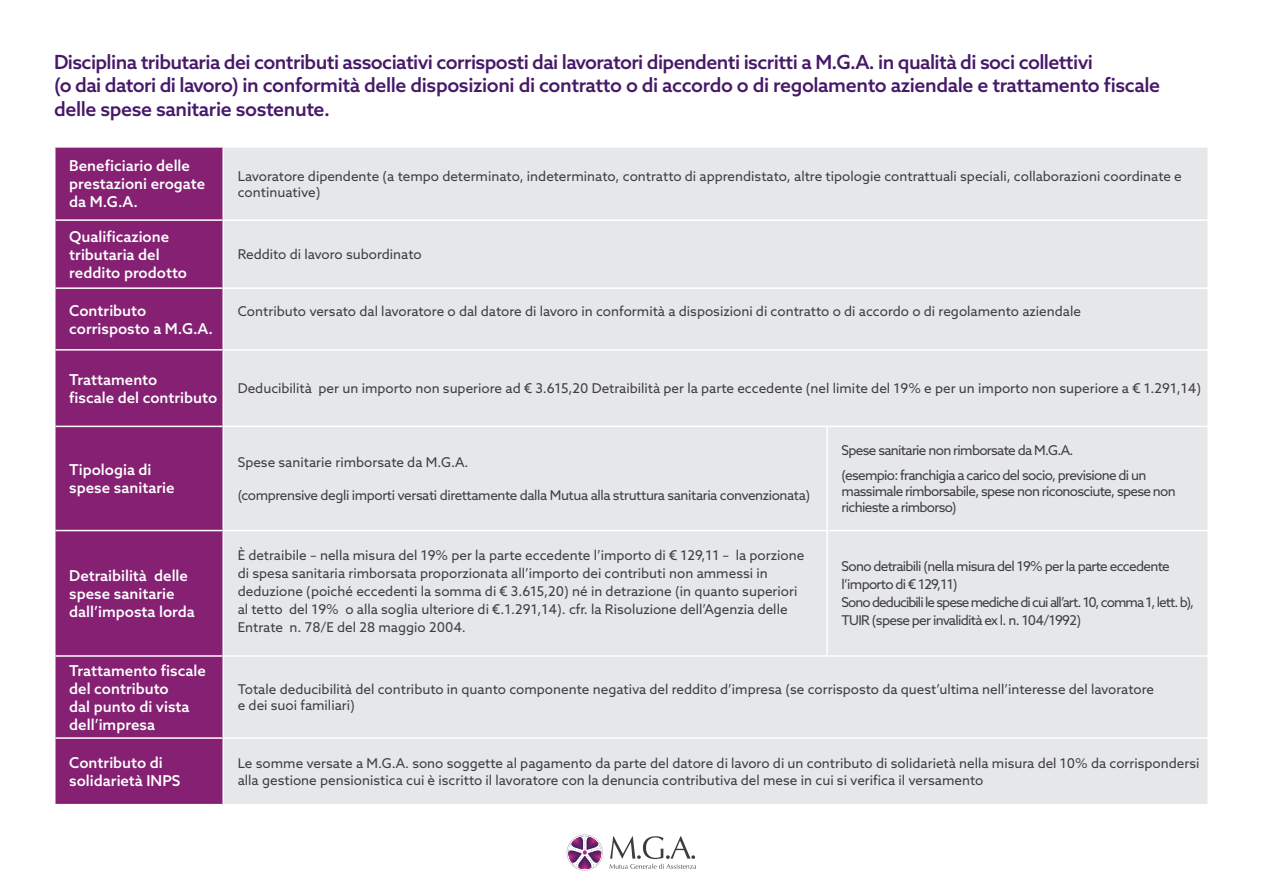
<style>
.page{position:relative;width:1263px;height:893px;background:#fff}
.page>*{position:absolute;margin:0;border:0;box-sizing:border-box;transform-origin:0 0}
.t1{font:500 19.5px "Azo Sans";letter-spacing:-.03em;color:#461969}
.t2{font:500 15px/18px "Azo Sans";color:#fff}
.t3{font:13.5px/18px "Azo Sans";color:#3e3e3f}
.t4{font:13.5px/16.2px "Azo Sans";letter-spacing:-.05em;color:#3e3e3f}
.t5{font:13.5px/18px "Azo Sans";letter-spacing:-.07em;color:#3e3e3f}
.t6{font:13.5px "Azo Sans";letter-spacing:-.03em;color:#3e3e3f}
</style>
<div class="page">
<svg style="left:609px;top:836px;width:87px;height:33px"></svg>
<svg style="left:567px;top:834px;width:36px;height:37px"></svg>
<div style="left:56px;top:148px;width:166px;height:656px;background:#852073"></div>
<div style="left:224px;top:148px;width:983px;height:656px;background:#e6e7e9"></div>
<hr style="left:56px;top:219px;width:166px;height:2px;background:#fff">
<hr style="left:56px;top:287px;width:166px;height:2px;background:#fff">
<hr style="left:56px;top:349px;width:166px;height:2px;background:#fff">
<hr style="left:56px;top:426px;width:166px;height:1px;background:#fff">
<hr style="left:56px;top:530px;width:166px;height:1px;background:#fff">
<hr style="left:56px;top:655px;width:166px;height:2px;background:#fff">
<hr style="left:56px;top:737px;width:166px;height:2px;background:#fff">
<hr style="left:826px;top:427px;width:2px;height:103px;background:#fff">
<hr style="left:826px;top:531px;width:2px;height:124px;background:#fff">
<hr style="left:222px;top:219px;width:605px;height:2px;background:#fff">
<hr style="left:827px;top:219px;width:382px;height:2px;background:#fff">
<hr style="left:222px;top:287px;width:605px;height:2px;background:#fff">
<hr style="left:827px;top:287px;width:382px;height:2px;background:#fff">
<hr style="left:222px;top:349px;width:605px;height:2px;background:#fff">
<hr style="left:827px;top:349px;width:382px;height:2px;background:#fff">
<hr style="left:222px;top:426px;width:605px;height:1px;background:#fff">
<hr style="left:827px;top:426px;width:382px;height:1px;background:#fff">
<hr style="left:222px;top:530px;width:605px;height:1px;background:#fff">
<hr style="left:827px;top:530px;width:382px;height:1px;background:#fff">
<hr style="left:222px;top:655px;width:605px;height:2px;background:#fff">
<hr style="left:827px;top:655px;width:382px;height:2px;background:#fff">
<hr style="left:222px;top:737px;width:605px;height:2px;background:#fff">
<hr style="left:827px;top:737px;width:382px;height:2px;background:#fff">
<p class="t1" style="left:54px;top:49px;width:1040px">Disciplina tributaria dei contributi associativi corrisposti dai lavoratori dipendenti iscritti a M.G.A. in qualità di soci collettivi</p>
<p class="t1" style="left:54px;top:73px;width:1108px">(o dai datori di lavoro) in conformità delle disposizioni di contratto o di accordo o di regolamento aziendale e trattamento fiscale</p>
<p class="t1" style="left:54px;top:96px;width:278px">delle spese sanitarie sostenute.</p>
<p class="t2" style="left:69px;top:157px;width:122px">Beneficiario delle</p>
<p class="t2" style="left:69px;top:175px;width:138px">prestazioni erogate</p>
<p class="t2" style="left:69px;top:193px;width:70px">da M.G.A.</p>
<p class="t3" style="left:238px;top:168px;width:946px;line-height:16.2px">Lavoratore dipendente (a tempo determinato, indeterminato, contratto di apprendistato, altre tipologie contrattuali speciali, collaborazioni coordinate e continuative)</p>
<p class="t2" style="left:69px;top:227px;width:101px">Qualificazione</p>
<p class="t2" style="left:69px;top:245px;width:92px">tributaria del</p>
<p class="t2" style="left:69px;top:263px;width:119px">reddito prodotto</p>
<p class="t2" style="left:69px;top:301px;width:79px">Contributo</p>
<p class="t2" style="left:69px;top:319px;width:145px">corrisposto a M.G.A.</p>
<p class="t2" style="left:69px;top:370px;width:90px">Trattamento</p>
<p class="t2" style="left:69px;top:388px;width:149px">fiscale del contributo</p>
<p class="t2" style="left:69px;top:461px;width:84px">Tipologia di</p>
<p class="t2" style="left:69px;top:479px;width:107px">spese sanitarie</p>
<p class="t2" style="left:69px;top:566px;width:120px">Detraibilità delle</p>
<p class="t2" style="left:69px;top:584px;width:107px">spese sanitarie</p>
<p class="t2" style="left:69px;top:602px;width:127px">dall’imposta lorda</p>
<p class="t2" style="left:69px;top:661px;width:138px">Trattamento fiscale del contributo<br>dal punto di vista dell’impresa</p>
<p class="t2" style="left:69px;top:753px;width:95px">Contributo di</p>
<p class="t2" style="left:69px;top:771px;width:113px">solidarietà INPS</p>
<p class="t3" style="left:238px;top:245px;width:185px">Reddito di lavoro subordinato</p>
<p class="t3" style="left:238px;top:302px;width:845px">Contributo versato dal lavoratore o dal datore di lavoro in conformità a disposizioni di contratto o di accordo o di regolamento aziendale</p>
<p class="t3" style="left:238px;top:379px;width:965px">Deducibilità per un importo non superiore ad € 3.615,20 Detraibilità per la parte eccedente (nel limite del 19% e per un importo non superiore a € 1.291,14)</p>
<p class="t3" style="left:238px;top:453px;width:232px">Spese sanitarie rimborsate da M.G.A.</p>
<p class="t6" style="left:238px;top:486px;width:574px">(comprensive degli importi versati direttamente dalla Mutua alla struttura sanitaria convenzionata)</p>
<p class="t4" style="left:842px;top:442px;width:233px">Spese sanitarie non rimborsate da M.G.A.</p>
<p class="t4" style="left:842px;top:467px;width:336px">(esempio: franchigia a carico del socio, previsione di un massimale rimborsabile, spese non riconosciute, spese non richieste a rimborso)</p>
<p class="t3" style="left:238px;top:546px;width:568px">È detraibile – nella misura del 19% per la parte eccedente l’importo di € 129,11 – la porzione</p>
<p class="t3" style="left:238px;top:564px;width:561px">di spesa sanitaria rimborsata proporzionata all’importo dei contributi non ammessi in deduzione (poiché eccedenti la somma di € 3.615,20) né in detrazione (in quanto superiori al tetto del 19% o alla soglia ulteriore di €.1.291,14). cfr. la Risoluzione dell’Agenzia delle Entrate n. 78/E del 28 maggio 2004.</p>
<p class="t4" style="left:842px;top:558px;width:330px">Sono detraibili (nella misura del 19% per la parte eccedente</p>
<p class="t4" style="left:842px;top:576px;width:117px">l’importo di € 129,11)</p>
<p class="t5" style="left:842px;top:593px;width:354px">Sono deducibili le spese mediche di cui all’art. 10, comma 1, lett. b),<br>TUIR (spese per invalidità ex l. n. 104/1992)</p>
<p class="t3" style="left:238px;top:680px;width:918px">Totale deducibilità del contributo in quanto componente negativa del reddito d’impresa (se corrisposto da quest’ultima nell’interesse del lavoratore</p>
<p class="t3" style="left:238px;top:696px;width:119px">e dei suoi familiari)</p>
<p class="t3" style="left:238px;top:755px;width:963px;line-height:16.2px">Le somme versate a M.G.A. sono soggette al pagamento da parte del datore di lavoro di un contributo di solidarietà nella misura del 10% da corrispondersi alla gestione pensionistica cui è iscritto il lavoratore con la denuncia contributiva del mese in cui si verifica il versamento</p>
</div>
